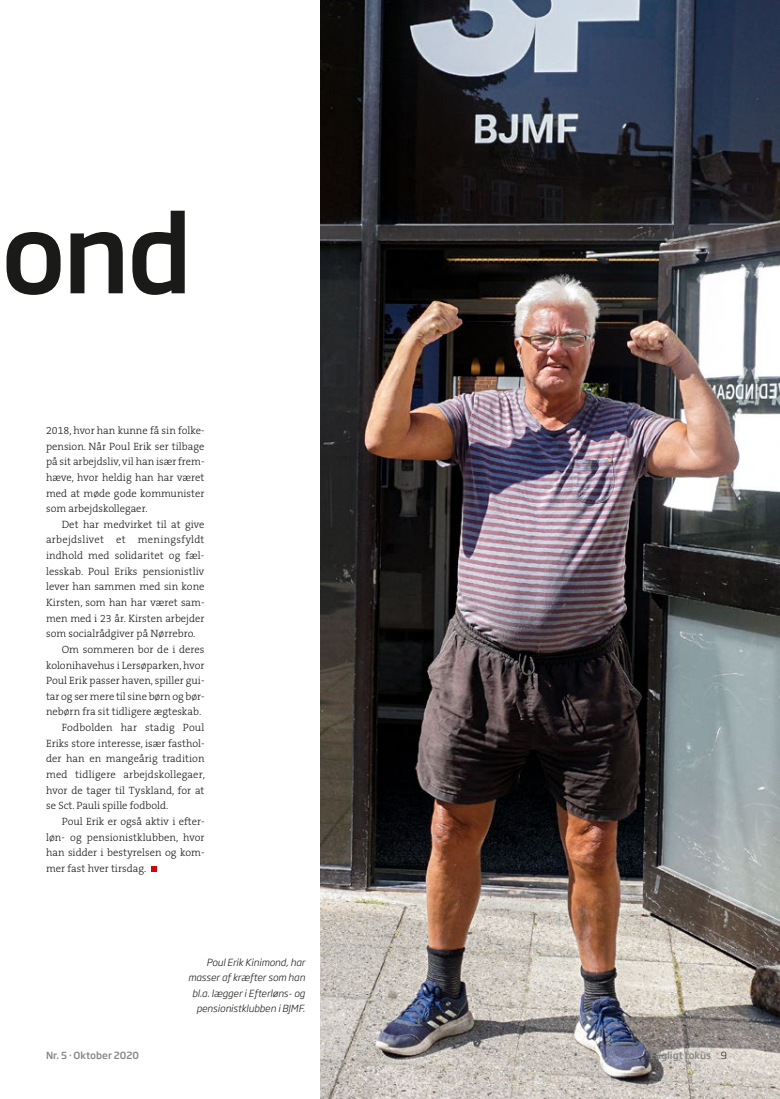
<style>
.page{position:relative;width:780px;height:1099px;background:#fff}
.page>*{position:absolute;margin:0;border:0;box-sizing:border-box;transform-origin:0 0}
.t1{font:500 106.25px "Soho Gothic Pro";color:#1a1a18}
.t2{font:300 10.62px/15.6px "The Serif B W3";color:#1a1a18;text-align:justify}
.t3{font:300 10.62px "The Serif B W3";letter-spacing:.025em;color:#1a1a18}
.t4{font:italic 300 9.75px/15.6px "Soho Gothic Pro";color:#1a1a18;text-align:right}
.t5{font:500 9.75px "Soho Gothic Pro";color:#878786}
.s1{font-weight:300;color:#1a1a18}
</style>
<div class="page">
<svg style="left:151px;top:866px;width:5px;height:5px"></svg>
<img style="left:320px;top:0;width:460px;height:1098px">
<h1 class="t1" style="left:1px;top:170px;width:193px">ond</h1>
<p class="t2" style="left:46px;top:422px;width:160px">2018, hvor han kunne få sin folke&shy;pension. Når Poul Erik ser tilbage på sit arbejdsliv, vil han især frem&shy;hæve, hvor heldig han har været med at møde gode kommunister som arbejdskollegaer.</p>
<p class="t2" style="left:62px;top:516px;width:144px">Det har medvirket til at give</p>
<p class="t3" style="left:46px;top:533px;width:160px">arbejdslivet et meningsfyldt</p>
<p class="t2" style="left:46px;top:547px;width:160px">indhold med solidaritet og fæl-</p>
<p class="t2" style="left:46px;top:563px;width:160px">lesskab. Poul Eriks pensionistliv</p>
<p class="t2" style="left:46px;top:579px;width:160px">lever han sammen med sin kone</p>
<p class="t2" style="left:46px;top:594px;width:160px">Kirsten, som han har været sam-</p>
<p class="t2" style="left:46px;top:610px;width:160px">men med i 23 år. Kirsten arbejder</p>
<p class="t2" style="left:46px;top:626px;width:151px">som socialrådgiver på Nørrebro.</p>
<p class="t2" style="left:62px;top:641px;width:144px">Om sommeren bor de i deres</p>
<p class="t2" style="left:46px;top:657px;width:160px">kolonihavehus i Lersøparken, hvor</p>
<p class="t2" style="left:46px;top:673px;width:160px">Poul Erik passer haven, spiller gui-</p>
<p class="t2" style="left:46px;top:688px;width:160px">tar og ser mere til sine børn og bør-</p>
<p class="t2" style="left:46px;top:704px;width:157px">nebørn fra sit tidligere ægteskab.</p>
<p class="t2" style="left:62px;top:719px;width:144px">Fodbolden har stadig Poul</p>
<p class="t2" style="left:46px;top:735px;width:160px">Eriks store interesse, især fasthol-</p>
<p class="t2" style="left:46px;top:751px;width:160px">der han en mangeårig tradition</p>
<p class="t2" style="left:46px;top:766px;width:160px">med tidligere arbejdskollegaer,</p>
<p class="t2" style="left:46px;top:782px;width:160px">hvor de tager til Tyskland, for at</p>
<p class="t2" style="left:46px;top:798px;width:124px">se Sct. Pauli spille fodbold.</p>
<p class="t2" style="left:62px;top:813px;width:144px">Poul Erik er også aktiv i efter-</p>
<p class="t2" style="left:46px;top:829px;width:160px">løn- og pensionistklubben, hvor</p>
<p class="t2" style="left:46px;top:844px;width:160px">han sidder i bestyrelsen og kom-</p>
<p class="t2" style="left:46px;top:860px;width:102px">mer fast hver tirsdag.</p>
<p class="t4" style="left:188px;top:953px;width:118px">Poul Erik Kinimond, har masser af kræfter som han bl.a. lægger i Efterløns- og pensionistklubben i BJMF.</p>
<p class="t5" style="left:46px;top:1047px;width:94px">Nr. 5 · Oktober 2020</p>
<p class="t5" style="left:650px;top:1047px;width:78px">Fagligt fokus <span class="s1">9</span></p>
</div>
